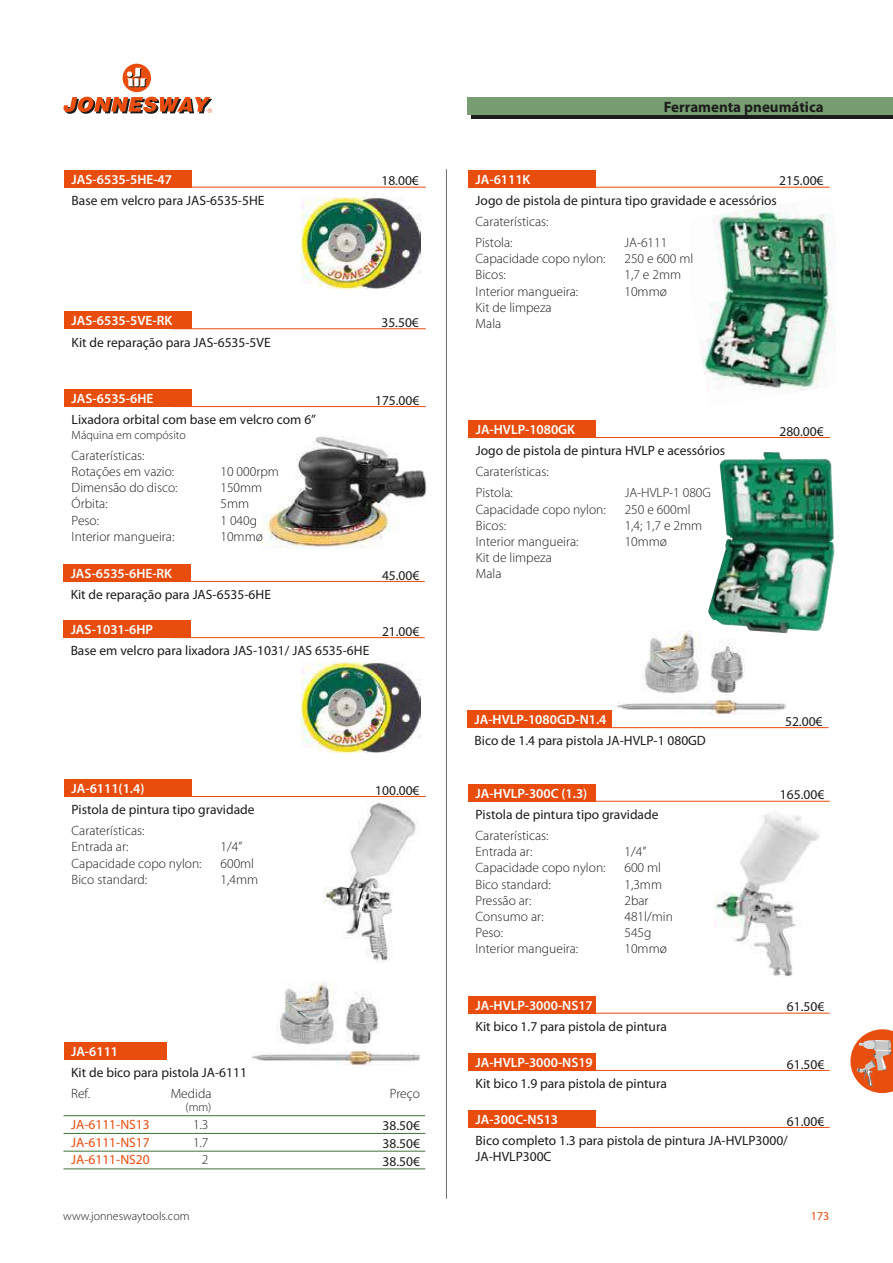
<style>
.page{position:relative;width:893px;height:1263px;background:#fff}
.page>*{position:absolute;margin:0;border:0;box-sizing:border-box;transform-origin:0 0}
.t1{font:700 15px "Myriad Pro";color:#1c1c1b}
.t2{font:13.5px/17.7px "Myriad Pro";color:#1c1c1b}
.t3{font:300 13.5px/16.2px "Myriad Pro";color:#1c1c1b}
.t4{font:600 13.5px "Myriad Pro";color:#fff}
.t5{font:13.5px "Myriad Pro";color:#e84d0e}
.t6{font:300 12px "Myriad Pro";color:#1c1c1b}
.t7{font:12px "Myriad Pro";color:#e84d0e}
</style>
<div class="page">
<div style="left:123px;top:64px;width:28px;height:28px;background:#e84d0e;border-radius:50%"></div>
<svg style="left:63px;top:97px;width:149px;height:17px"></svg>
<svg style="left:127px;top:68px;width:20px;height:19px"></svg>
<div style="left:472px;top:102px;width:421px;height:17px;background:#1c1c1b"></div>
<div style="left:467px;top:98px;width:426px;height:17px;background:#789d73"></div>
<div style="left:64px;top:170px;width:127px;height:17px;background:#e84d0e"></div>
<hr style="left:172px;top:187px;width:254px;height:1px;background:#e84d0e">
<div style="left:64px;top:312px;width:127px;height:17px;background:#e84d0e"></div>
<hr style="left:172px;top:328px;width:254px;height:1px;background:#e84d0e">
<div style="left:64px;top:389px;width:127px;height:17px;background:#e84d0e"></div>
<hr style="left:172px;top:406px;width:254px;height:1px;background:#e84d0e">
<div style="left:64px;top:779px;width:127px;height:17px;background:#e84d0e"></div>
<hr style="left:172px;top:796px;width:254px;height:1px;background:#e84d0e">
<div style="left:468px;top:170px;width:127px;height:17px;background:#e84d0e"></div>
<hr style="left:575px;top:187px;width:255px;height:1px;background:#e84d0e">
<div style="left:468px;top:420px;width:128px;height:17px;background:#e84d0e"></div>
<hr style="left:576px;top:437px;width:254px;height:1px;background:#e84d0e">
<div style="left:468px;top:784px;width:127px;height:17px;background:#e84d0e"></div>
<hr style="left:575px;top:801px;width:255px;height:1px;background:#e84d0e">
<div style="left:467px;top:710px;width:144px;height:18px;background:#e84d0e"></div>
<hr style="left:574px;top:727px;width:255px;height:1px;background:#e84d0e">
<div style="left:468px;top:996px;width:127px;height:17px;background:#e84d0e"></div>
<hr style="left:575px;top:1013px;width:255px;height:1px;background:#e84d0e">
<div style="left:468px;top:1053px;width:127px;height:17px;background:#e84d0e"></div>
<hr style="left:575px;top:1070px;width:255px;height:1px;background:#e84d0e">
<div style="left:468px;top:1110px;width:127px;height:17px;background:#e84d0e"></div>
<hr style="left:575px;top:1127px;width:255px;height:1px;background:#e84d0e">
<div style="left:63px;top:564px;width:127px;height:17px;background:#e84d0e"></div>
<hr style="left:171px;top:581px;width:254px;height:1px;background:#e84d0e">
<div style="left:63px;top:620px;width:127px;height:18px;background:#e84d0e"></div>
<hr style="left:171px;top:637px;width:254px;height:1px;background:#e84d0e">
<div style="left:64px;top:1042px;width:102px;height:17px;background:#e84d0e"></div>
<hr style="left:64px;top:1133px;width:361px;height:1px;background:#3f7337">
<hr style="left:64px;top:1151px;width:361px;height:1px;background:#3f7337">
<hr style="left:64px;top:1168px;width:361px;height:1px;background:#3f7337">
<hr style="left:64px;top:1115px;width:361px;height:1px;background:#3f7337">
<hr style="left:446px;top:169px;width:1px;height:1030px;background:#6f6f6e">
<svg style="left:850px;top:1029px;width:43px;height:64px"></svg>
<img style="left:617px;top:631px;width:169px;height:84px">
<img style="left:252px;top:982px;width:168px;height:84px">
<img style="left:261px;top:436px;width:166px;height:113px">
<img style="left:324px;top:802px;width:92px;height:159px">
<img style="left:708px;top:452px;width:127px;height:181px">
<img style="left:715px;top:813px;width:104px;height:164px">
<img style="left:699px;top:206px;width:137px;height:186px">
<img style="left:301px;top:197px;width:119px;height:91px">
<img style="left:302px;top:662px;width:119px;height:91px">
<p class="t4" style="left:72px;top:171px;width:102px">JAS-6535-5HE-47</p>
<p class="t2" style="left:72px;top:191px;width:194px">Base em velcro para JAS-6535-5HE</p>
<p class="t4" style="left:72px;top:312px;width:102px">JAS-6535-5VE-RK</p>
<p class="t2" style="left:72px;top:333px;width:201px">Kit de reparação para JAS-6535-5VE</p>
<p class="t4" style="left:72px;top:390px;width:83px">JAS-6535-6HE</p>
<p class="t2" style="left:72px;top:411px;width:246px">Lixadora orbital com base em velcro com 6”</p>
<p class="t6" style="left:72px;top:428px;width:116px">Máquina em compósito</p>
<p class="t3" style="left:72px;top:447px;width:104px">Caraterísticas:<br>Rotações em vazio:</p>
<p class="t3" style="left:220px;top:464px;width:60px">10 000rpm</p>
<p class="t3" style="left:72px;top:480px;width:107px">Dimensão do disco:</p>
<p class="t3" style="left:220px;top:480px;width:43px">150mm</p>
<p class="t3" style="left:72px;top:496px;width:38px">Órbita:</p>
<p class="t3" style="left:220px;top:496px;width:30px">5mm</p>
<p class="t3" style="left:72px;top:512px;width:29px">Peso:</p>
<p class="t3" style="left:220px;top:512px;width:38px">1 040g</p>
<p class="t3" style="left:72px;top:528px;width:104px">Interior mangueira:</p>
<p class="t3" style="left:220px;top:528px;width:44px">10mmø</p>
<p class="t4" style="left:71px;top:565px;width:103px">JAS-6535-6HE-RK</p>
<p class="t2" style="left:71px;top:586px;width:202px">Kit de reparação para JAS-6535-6HE</p>
<p class="t4" style="left:71px;top:621px;width:84px">JAS-1031-6HP</p>
<p class="t2" style="left:381px;top:172px;width:39px">18.00€</p>
<p class="t2" style="left:381px;top:313px;width:39px">35.50€</p>
<p class="t2" style="left:375px;top:391px;width:46px">175.00€</p>
<p class="t2" style="left:382px;top:566px;width:39px">45.00€</p>
<p class="t2" style="left:382px;top:622px;width:39px">21.00€</p>
<p class="t2" style="left:71px;top:642px;width:300px">Base em velcro para lixadora JAS-1031/ JAS 6535-6HE</p>
<p class="t4" style="left:72px;top:780px;width:74px">JA-6111(1.4)</p>
<p class="t2" style="left:72px;top:801px;width:184px">Pistola de pintura tipo gravidade</p>
<p class="t3" style="left:72px;top:823px;width:74px">Caraterísticas:<br>Entrada ar:</p>
<p class="t3" style="left:220px;top:839px;width:23px">1/4”</p>
<p class="t3" style="left:72px;top:855px;width:131px">Capacidade copo nylon:</p>
<p class="t3" style="left:220px;top:855px;width:35px">600ml</p>
<p class="t3" style="left:72px;top:871px;width:77px">Bico standard:</p>
<p class="t3" style="left:220px;top:871px;width:39px">1,4mm</p>
<p class="t4" style="left:71px;top:1042px;width:48px">JA-6111</p>
<p class="t2" style="left:71px;top:1063px;width:177px">Kit de bico para pistola JA-6111</p>
<p class="t3" style="left:71px;top:1085px;width:20px">Ref.</p>
<p class="t3" style="left:171px;top:1085px;width:42px">Medida</p>
<p class="t6" style="left:185px;top:1101px;width:28px">(mm)</p>
<p class="t5" style="left:71px;top:1116px;width:80px">JA-6111-NS13</p>
<p class="t3" style="left:193px;top:1117px;width:17px">1.3</p>
<p class="t5" style="left:71px;top:1134px;width:80px">JA-6111-NS17</p>
<p class="t3" style="left:193px;top:1134px;width:17px">1.7</p>
<p class="t5" style="left:71px;top:1151px;width:80px">JA-6111-NS20</p>
<p class="t3" style="left:202px;top:1152px;width:8px">2</p>
<p class="t2" style="left:375px;top:781px;width:46px">100.00€</p>
<p class="t3" style="left:390px;top:1085px;width:32px">Preço</p>
<p class="t2" style="left:382px;top:1117px;width:39px;text-align:justify">38.50€ 38.50€ 38.50€</p>
<p class="t4" style="left:476px;top:171px;width:56px">JA-6111K</p>
<p class="t1" style="left:664px;top:98px;width:162px">Ferramenta pneumática</p>
<p class="t2" style="left:779px;top:172px;width:46px">215.00€</p>
<p class="t2" style="left:476px;top:191px;width:303px">Jogo de pistola de pintura tipo gravidade e acessórios</p>
<p class="t3" style="left:476px;top:211px;width:74px;line-height:21px">Caraterísticas:<br>Pistola:</p>
<p class="t3" style="left:624px;top:235px;width:44px">JA-6111</p>
<p class="t3" style="left:476px;top:251px;width:131px">Capacidade copo nylon:</p>
<p class="t3" style="left:624px;top:251px;width:70px">250 e 600 ml</p>
<p class="t3" style="left:476px;top:267px;width:32px">Bicos:</p>
<p class="t3" style="left:624px;top:267px;width:58px">1,7 e 2mm</p>
<p class="t3" style="left:476px;top:283px;width:104px">Interior mangueira:</p>
<p class="t3" style="left:624px;top:283px;width:44px">10mmø</p>
<p class="t3" style="left:476px;top:299px;width:78px">Kit de limpeza<br>Mala</p>
<p class="t4" style="left:476px;top:421px;width:101px">JA-HVLP-1080GK</p>
<p class="t2" style="left:476px;top:442px;width:251px">Jogo de pistola de pintura HVLP e acessórios</p>
<p class="t3" style="left:476px;top:461px;width:74px;line-height:21px">Caraterísticas:<br>Pistola:</p>
<p class="t3" style="left:625px;top:485px;width:88px">JA-HVLP-1 080G</p>
<p class="t3" style="left:476px;top:501px;width:131px">Capacidade copo nylon:</p>
<p class="t3" style="left:625px;top:501px;width:67px">250 e 600ml</p>
<p class="t3" style="left:476px;top:517px;width:32px">Bicos:</p>
<p class="t3" style="left:625px;top:517px;width:79px">1,4; 1,7 e 2mm</p>
<p class="t3" style="left:476px;top:533px;width:104px">Interior mangueira:</p>
<p class="t3" style="left:625px;top:533px;width:44px">10mmø</p>
<p class="t3" style="left:476px;top:550px;width:78px">Kit de limpeza<br>Mala</p>
<p class="t4" style="left:475px;top:711px;width:133px">JA-HVLP-1080GD-N1.4</p>
<p class="t2" style="left:475px;top:732px;width:233px">Bico de 1.4 para pistola JA-HVLP-1 080GD</p>
<p class="t4" style="left:476px;top:785px;width:113px">JA-HVLP-300C (1.3)</p>
<p class="t2" style="left:476px;top:805px;width:184px">Pistola de pintura tipo gravidade</p>
<p class="t3" style="left:476px;top:828px;width:74px">Caraterísticas:<br>Entrada ar:</p>
<p class="t3" style="left:624px;top:844px;width:23px">1/4”</p>
<p class="t3" style="left:476px;top:860px;width:131px">Capacidade copo nylon:</p>
<p class="t3" style="left:624px;top:860px;width:38px">600 ml</p>
<p class="t3" style="left:476px;top:876px;width:77px">Bico standard:</p>
<p class="t3" style="left:624px;top:876px;width:39px">1,3mm</p>
<p class="t3" style="left:476px;top:892px;width:57px">Pressão ar:</p>
<p class="t3" style="left:624px;top:892px;width:26px">2bar</p>
<p class="t3" style="left:476px;top:909px;width:70px">Consumo ar:</p>
<p class="t3" style="left:624px;top:909px;width:50px">481l/min</p>
<p class="t3" style="left:476px;top:925px;width:29px">Peso:</p>
<p class="t3" style="left:624px;top:925px;width:29px">545g</p>
<p class="t3" style="left:476px;top:941px;width:104px">Interior mangueira:</p>
<p class="t3" style="left:624px;top:941px;width:44px">10mmø</p>
<p class="t4" style="left:476px;top:996px;width:119px">JA-HVLP-3000-NS17</p>
<p class="t2" style="left:476px;top:1017px;width:193px">Kit bico 1.7 para pistola de pintura</p>
<p class="t4" style="left:476px;top:1054px;width:119px">JA-HVLP-3000-NS19</p>
<p class="t2" style="left:476px;top:1075px;width:193px">Kit bico 1.9 para pistola de pintura</p>
<p class="t4" style="left:476px;top:1111px;width:84px">JA-300C-NS13</p>
<p class="t2" style="left:779px;top:422px;width:46px">280.00€</p>
<p class="t2" style="left:785px;top:712px;width:39px">52.00€</p>
<p class="t2" style="left:780px;top:786px;width:46px">165.00€</p>
<p class="t2" style="left:787px;top:998px;width:39px">61.50€</p>
<p class="t2" style="left:787px;top:1055px;width:39px">61.50€</p>
<p class="t2" style="left:787px;top:1112px;width:39px">61.00€</p>
<p class="t2" style="left:476px;top:1132px;width:314px;line-height:16.2px">Bico completo 1.3 para pistola de pintura JA-HVLP3000/<br>JA-HVLP300C</p>
<p class="t6" style="left:63px;top:1210px;width:128px">www.jonneswaytools.com</p>
<p class="t7" style="left:811px;top:1209px;width:20px">173</p>
</div>
